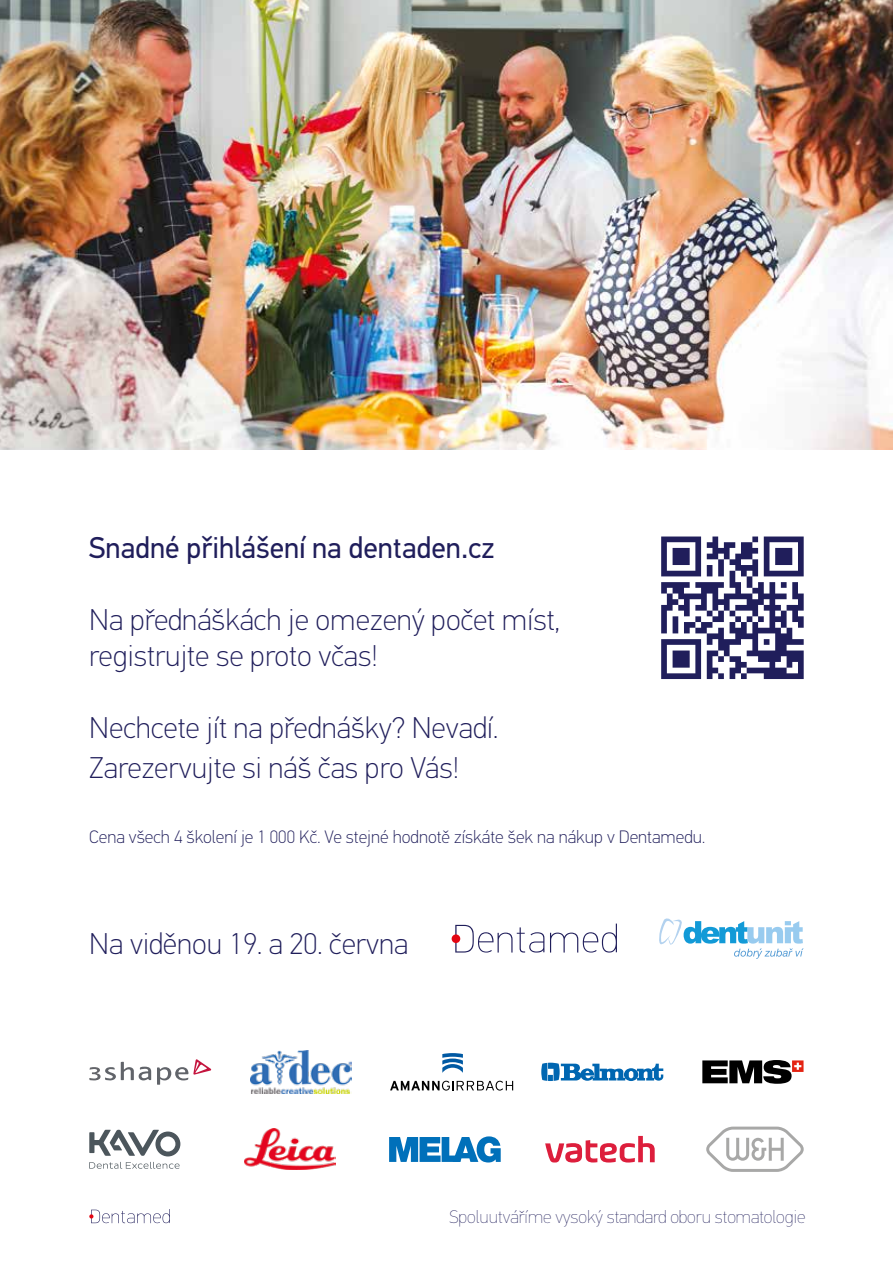
<style>
.page{position:relative;width:893px;height:1263px;background:#fff}
.page>*{position:absolute;margin:0;border:0;box-sizing:border-box;transform-origin:0 0}
.t1{font:100 30px/36px "PF Din Text Pro";color:#201e5b}
.t2{font:30px "PF Din Text Pro";color:#201e5b}
.t3{font:100 18px "PF Din Text Pro";color:#201e5b}
.t4{font:100 18px "PF Din Text Pro";color:#201e5b}
</style>
<div class="page">
<img style="left:0;top:0;width:893px;height:449px">
<svg style="left:661px;top:536px;width:143px;height:143px"></svg>
<svg style="left:89px;top:1209px;width:81px;height:14px"></svg>
<img style="left:250px;top:1050px;width:102px;height:43px">
<svg style="left:89px;top:1130px;width:91px;height:26px"></svg>
<svg style="left:89px;top:1162px;width:90px;height:7px"></svg>
<svg style="left:89px;top:1062px;width:62px;height:18px"></svg>
<svg style="left:157px;top:1059px;width:54px;height:26px"></svg>
<svg style="left:545px;top:1136px;width:110px;height:26px"></svg>
<svg style="left:541px;top:1063px;width:122px;height:18px"></svg>
<svg style="left:706px;top:1126px;width:98px;height:46px"></svg>
<svg style="left:442px;top:1053px;width:21px;height:20px"></svg>
<svg style="left:390px;top:1081px;width:123px;height:10px"></svg>
<svg style="left:389px;top:1136px;width:112px;height:26px"></svg>
<svg style="left:702px;top:1060px;width:101px;height:24px"></svg>
<img style="left:244px;top:1129px;width:91px;height:41px">
<svg style="left:455px;top:925px;width:89px;height:27px"></svg>
<svg style="left:550px;top:923px;width:67px;height:29px"></svg>
<div style="left:452px;top:934px;width:8px;height:9px;background:#e30613;border-radius:50%"></div>
<svg style="left:659px;top:918px;width:145px;height:41px"></svg>
<p class="t2" style="left:89px;top:530px;width:407px">Snadné přihlášení na dentaden.cz</p>
<p class="t1" style="left:89px;top:602px;width:472px">Na přednáškách je omezený počet míst, registrujte se proto včas!</p>
<p class="t1" style="left:89px;top:709px;width:410px;line-height:39.6px">Nechcete jít na přednášky? Nevadí.<br>Zarezervujte si náš čas pro Vás!</p>
<p class="t3" style="left:89px;top:826px;width:617px">Cena všech 4 školení je 1 000 Kč. Ve stejné hodnotě získáte šek na nákup v Dentamedu.</p>
<p class="t1" style="left:89px;top:926px;width:321px">Na viděnou 19. a 20. června</p>
<p class="t4" style="left:449px;top:1206px;width:358px">Spoluutváříme vysoký standard oboru stomatologie</p>
</div>
